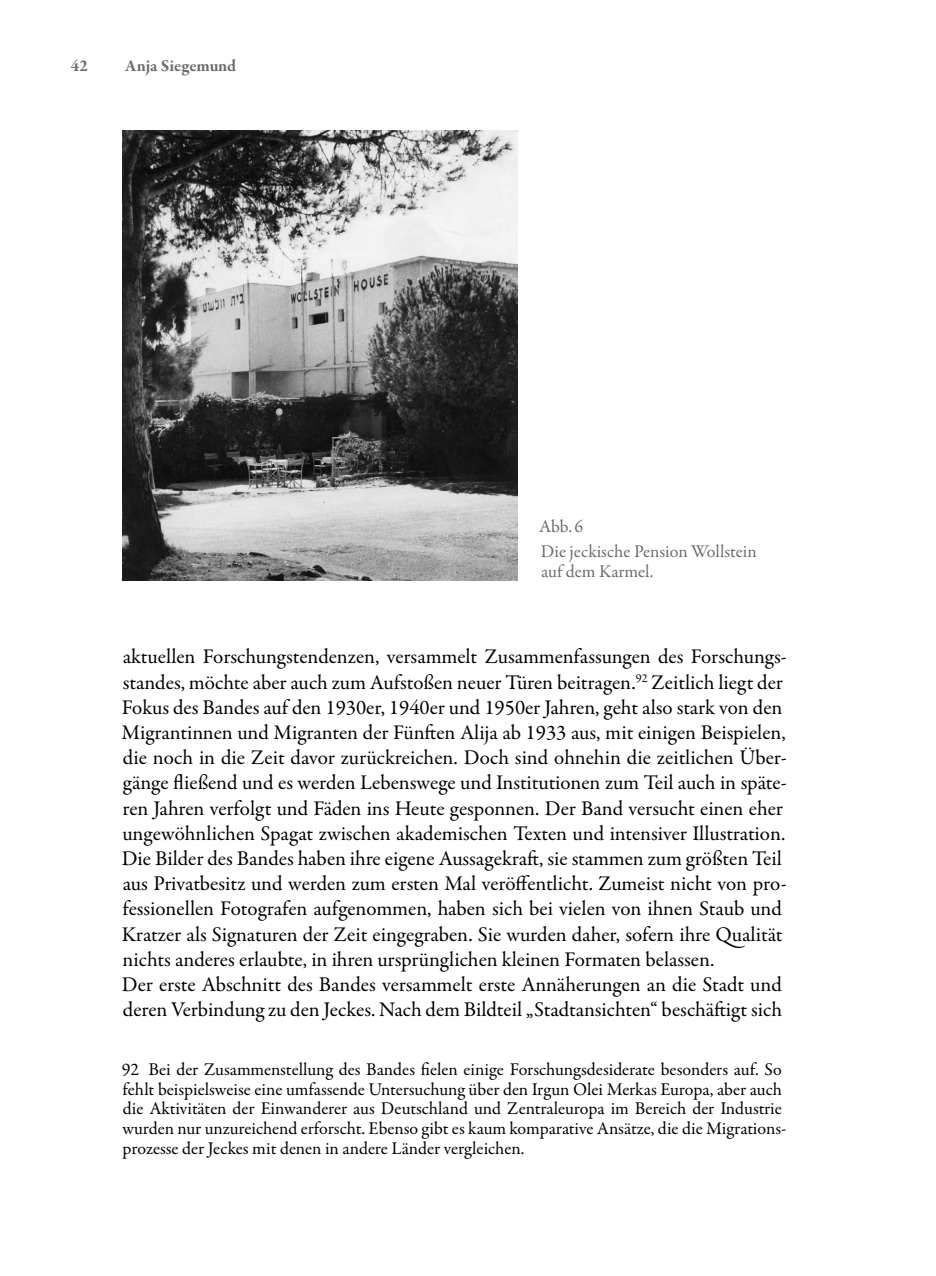
<style>
.page{position:relative;width:936px;height:1276px;background:#fff}
.page>*{position:absolute;margin:0;border:0;box-sizing:border-box;transform-origin:0 0}
.t1{font:21px/25.2px "Garamond Premr Pro";letter-spacing:-.005em;color:#000}
.t2{font:18px/19.8px "Garamond Premr Pro";color:#000}
.t3{font:18px/25.4px "Garamond Premr Pro";letter-spacing:-.01em;color:#6b6b6a}
.t4{font:700 17px "Garamond Premr Pro";letter-spacing:-.005em;color:#6b6b6a}
</style>
<div class="page">
<img style="left:122px;top:130px;width:395px;height:450px">
<p class="t4" style="left:71px;top:56px;width:19px">42</p>
<p class="t4" style="left:125px;top:56px;width:113px">Anja Siegemund</p>
<p class="t3" style="left:539px;top:514px;width:219px">Abb. 6<br>Die jeckische Pension Wollstein</p>
<p class="t3" style="left:541px;top:559px;width:114px">auf dem Karmel.</p>
<p class="t1" style="left:122px;top:644px;width:667px">aktuellen Forschungstendenzen, versammelt Zusammenfassungen des Forschungs&shy;standes, möchte aber auch zum Aufstoßen neuer Türen beitragen.<sup>92</sup> Zeitlich liegt der Fokus des Bandes auf den 1930er, 1940er und 1950er Jahren, geht also stark von den Migrantinnen und Migranten der Fünften Alija ab 1933 aus, mit einigen Beispielen, die noch in die Zeit davor zurückreichen. Doch sind ohnehin die zeitlichen Über&shy;gänge fließend und es werden Lebenswege und Institutionen zum Teil auch in späte&shy;ren Jahren verfolgt und Fäden ins Heute gesponnen. Der Band versucht einen eher ungewöhnlichen Spagat zwischen akademischen Texten und intensiver Illustration.<br>Die Bilder des Bandes haben ihre eigene Aussagekraft, sie stammen zum größten Teil aus Privatbesitz und werden zum ersten Mal veröffentlicht. Zumeist nicht von pro&shy;fessionellen Fotografen aufgenommen, haben sich bei vielen von ihnen Staub und Kratzer als Signaturen der Zeit eingegraben. Sie wurden daher, sofern ihre Qualität nichts anderes erlaubte, in ihren ursprünglichen kleinen Formaten belassen.<br>Der erste Abschnitt des Bandes versammelt erste Annäherungen an die Stadt und deren Verbindung zu den Jeckes. Nach dem Bildteil „Stadtansichten“ beschäftigt sich</p>
<p class="t2" style="left:122px;top:1059px;width:666px">92 Bei der Zusammenstellung des Bandes fielen einige Forschungsdesiderate besonders auf. So fehlt beispielsweise eine umfassende Untersuchung über den Irgun Olei Merkas Europa, aber auch die Aktivitäten der Einwanderer aus Deutschland und Zentraleuropa im Bereich der Industrie wurden nur unzureichend erforscht. Ebenso gibt es kaum komparative Ansätze, die die Migrations&shy;prozesse der Jeckes mit denen in andere Länder vergleichen.</p>
</div>
